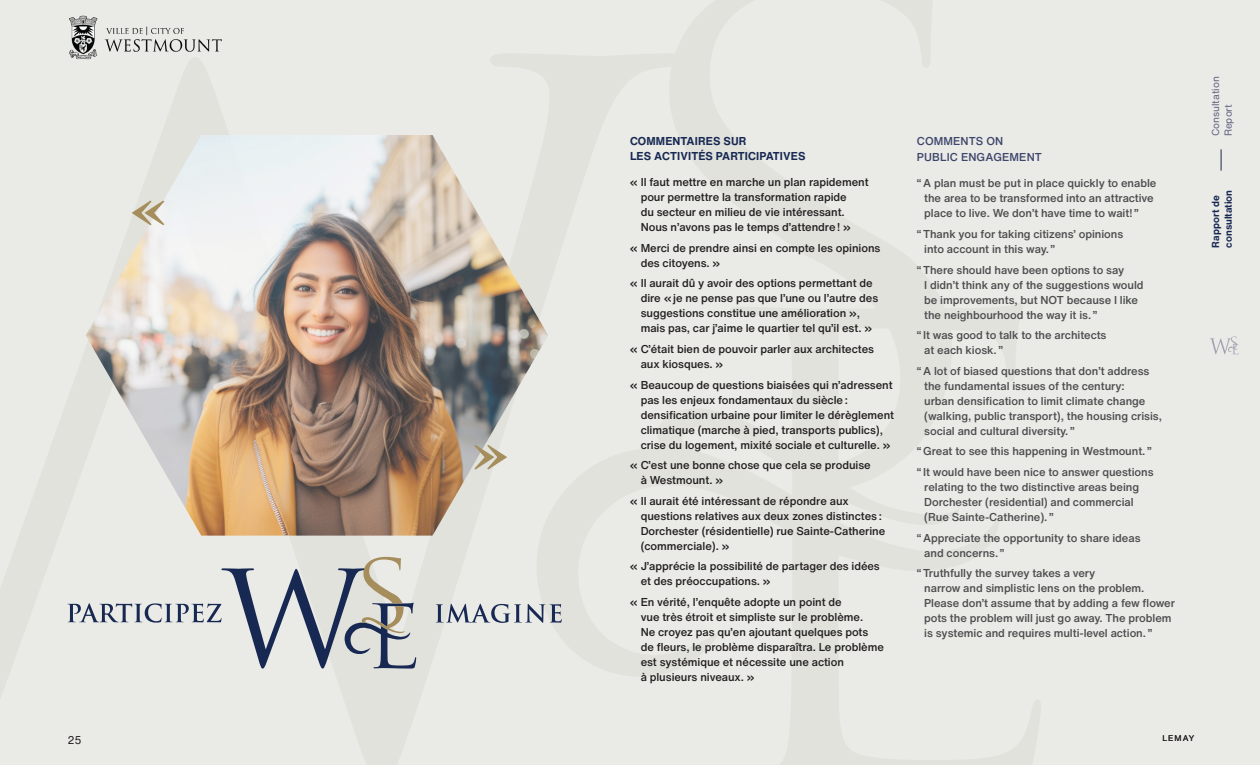
<style>
.page{position:relative;width:1260px;height:765px;background:#eaeae6}
.page>*{position:absolute;margin:0;border:0;box-sizing:border-box;transform-origin:0 0}
._3__Texte_courant{font:500 11.25px/15px "Helvetica Now Text";letter-spacing:-.005em;color:#231f20}
._3__Texte_courant_ENG{font:500 11.25px/15px "Helvetica Now Text";letter-spacing:-.005em;color:#4b4c4d}
._2__Sous-titre_Niv_1_1_1_FR{font:700 11.25px/15px "Helvetica Now Text";letter-spacing:.01em;color:#172953}
._2__Sous-titre_Niv_1_1_1_FR-2{font:500 11.25px/16.2px "Helvetica Now Text";letter-spacing:.01em;color:#3c456a}
.t1{font:11.25px "Helvetica Now Text";color:#231f20}
.t2{font:700 10px/12.5px "Helvetica Now Text";color:#172953}
.t3{font:10px/12.5px "Helvetica Now Text";color:#626483}
.t4{font:8.12px "Helvetica Now Text";letter-spacing:.12em;color:#231f20}
</style>
<div class="page">
<img style="left:86px;top:135px;width:462px;height:401px">
<svg style="left:474px;top:445px;width:33px;height:25px"></svg>
<svg style="left:132px;top:201px;width:32px;height:24px"></svg>
<svg style="left:68px;top:557px;width:348px;height:112px"></svg>
<svg style="left:436px;top:604px;width:126px;height:19px"></svg>
<svg style="left:1210px;top:336px;width:29px;height:18px"></svg>
<img style="left:69px;top:15px;width:153px;height:45px">
<svg style="left:1221px;top:149px;width:1px;height:22px"></svg>
<p class="_2__Sous-titre_Niv_1_1_1_FR" style="left:630px;top:133px;width:177px">COMMENTAIRES SUR<br>LES ACTIVITÉS PARTICIPATIVES</p>
<p class="_3__Texte_courant" style="left:641px;top:174px;width:229px;text-indent:-11px">« Il faut mettre en marche un plan rapidement pour permettre la transformation rapide<br>du secteur en milieu de vie intéressant.<br>Nous n’avons pas le temps d’attendre ! »</p>
<p class="_3__Texte_courant" style="left:641px;top:240px;width:241px;text-indent:-11px">« Merci de prendre ainsi en compte les opinions des citoyens. »</p>
<p class="_3__Texte_courant" style="left:641px;top:276px;width:239px;text-indent:-11px">« Il aurait dû y avoir des options permettant de dire « je ne pense pas que l’une ou l’autre des suggestions constitue une amélioration », mais pas, car j’aime le quartier tel qu’il est. »</p>
<p class="_3__Texte_courant" style="left:641px;top:341px;width:235px;text-indent:-11px">« C’était bien de pouvoir parler aux architectes aux kiosques. »</p>
<p class="_3__Texte_courant" style="left:641px;top:377px;width:255px;text-indent:-11px">« Beaucoup de questions biaisées qui n’adressent pas les enjeux fondamentaux du siècle : densification urbaine pour limiter le dérèglement climatique (marche à pied, transports publics), crise du logement, mixité sociale et culturelle. »</p>
<p class="_3__Texte_courant" style="left:641px;top:457px;width:232px;text-indent:-11px">« C’est une bonne chose que cela se produise à Westmount. »</p>
<p class="_3__Texte_courant" style="left:641px;top:493px;width:246px;text-indent:-11px">« Il aurait été intéressant de répondre aux questions relatives aux deux zones distinctes :<br>Dorchester (résidentielle) rue Sainte-Catherine (commerciale). »</p>
<p class="_3__Texte_courant" style="left:641px;top:559px;width:241px;text-indent:-11px">« J’apprécie la possibilité de partager des idées et des préoccupations. »</p>
<p class="_3__Texte_courant" style="left:641px;top:594px;width:245px;text-indent:-11px">« En vérité, l’enquête adopte un point de<br>vue très étroit et simpliste sur le problème.<br>Ne croyez pas qu’en ajoutant quelques pots de fleurs, le problème disparaîtra. Le problème est systémique et nécessite une action<br>à plusieurs niveaux. »</p>
<p class="_2__Sous-titre_Niv_1_1_1_FR-2" style="left:917px;top:132px;width:127px">COMMENTS ON<br>PUBLIC ENGAGEMENT</p>
<p class="_3__Texte_courant_ENG" style="left:924px;top:176px;width:234px;text-indent:-7px">“ A plan must be put in place quickly to enable the area to be transformed into an attractive place to live. We don’t have time to wait! ”</p>
<p class="_3__Texte_courant_ENG" style="left:924px;top:226px;width:201px;text-indent:-7px">“Thank you for taking citizens’ opinions into account in this way. ”</p>
<p class="_3__Texte_courant_ENG" style="left:924px;top:262px;width:221px;text-indent:-7px">“There should have been options to say<br>I didn’t think any of the suggestions would be improvements, but NOT because I like the neighbourhood the way it is. ”</p>
<p class="_3__Texte_courant_ENG" style="left:924px;top:327px;width:184px;text-indent:-7px">“ It was good to talk to the architects at each kiosk. ”</p>
<p class="_3__Texte_courant_ENG" style="left:924px;top:363px;width:239px;text-indent:-7px">“ A lot of biased questions that don’t address the fundamental issues of the century:<br>urban densification to limit climate change (walking, public transport), the housing crisis, social and cultural diversity. ”</p>
<p class="_3__Texte_courant_ENG" style="left:917px;top:444px;width:236px">“Great to see this happening in Westmount. ”</p>
<p class="_3__Texte_courant_ENG" style="left:924px;top:464px;width:231px;text-indent:-7px">“ It would have been nice to answer questions relating to the two distinctive areas being Dorchester (residential) and commercial (Rue Sainte-Catherine). ”</p>
<p class="_3__Texte_courant_ENG" style="left:924px;top:530px;width:218px;text-indent:-7px">“ Appreciate the opportunity to share ideas and concerns. ”</p>
<p class="_3__Texte_courant_ENG" style="left:924px;top:566px;width:252px;text-indent:-7px">“Truthfully the survey takes a very<br>narrow and simplistic lens on the problem.<br>Please don’t assume that by adding a few flower pots the problem will just go away. The problem is systemic and requires multi-level action. ”</p>
<p class="t3" style="left:1209px;top:136px;width:62px;rotate:-90deg">Consultation<br>Report</p>
<p class="t2" style="left:1209px;top:248px;width:59px;rotate:-90deg">Rapport de consultation</p>
<p class="t1" style="left:68px;top:732px;width:16px">25</p>
<p class="t4" style="left:1162px;top:732px;width:33px">LEMAY</p>
</div>
